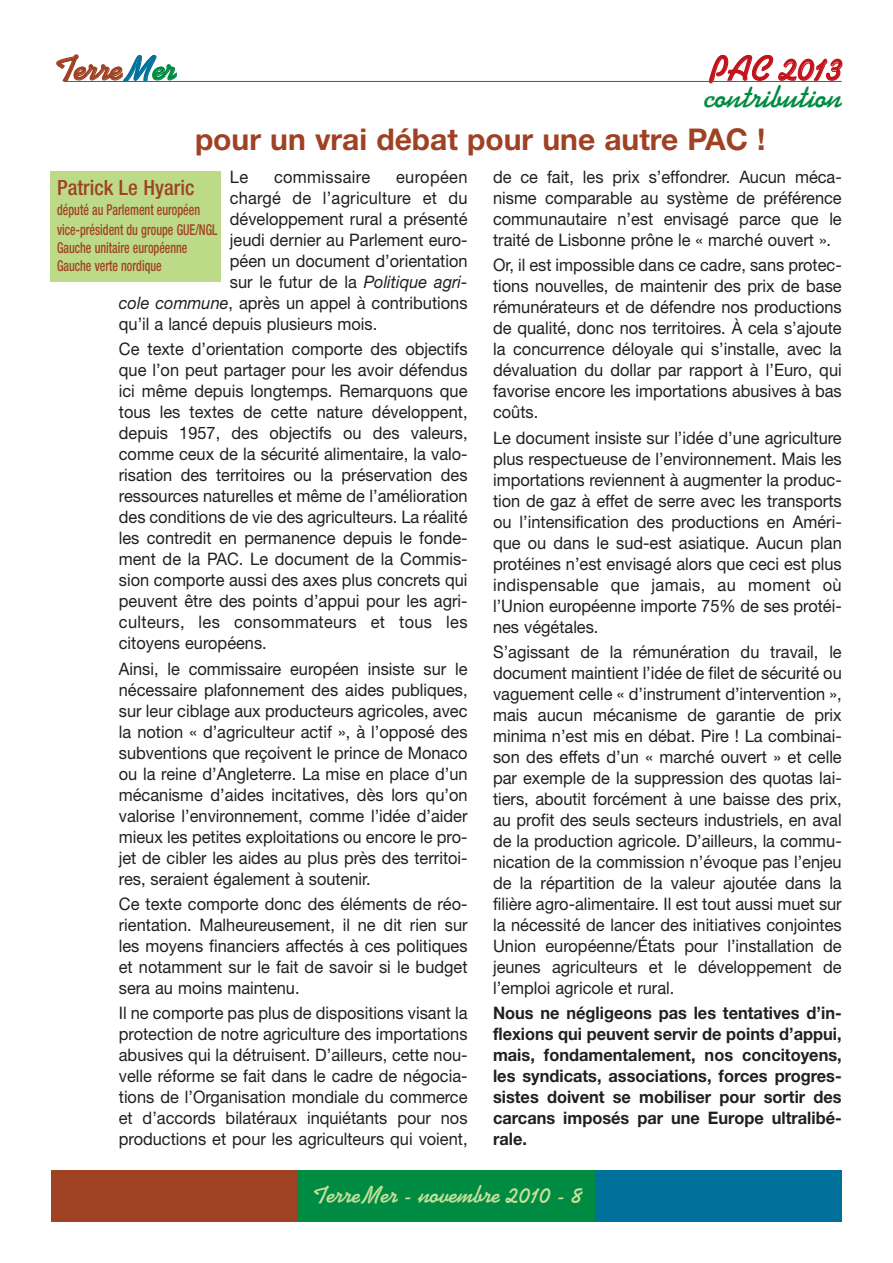
<style>
.page{position:relative;width:893px;height:1263px;background:#fff}
.page>*{position:absolute;margin:0;border:0;box-sizing:border-box;transform-origin:0 0}
.t1{font:700 39px "Swing";letter-spacing:-.005em;color:#9f4224}
.t2{font:700 39px "Swing";letter-spacing:-.005em;color:#c4121a}
.t3{font:700 34.5px "Swing";color:#008b43}
.t4{font:700 30px "Helvetica Neue";color:#9f4224}
.t5{font:700 27px "Swing";color:#c7e09a}
.t6{font:500 condensed 21px "Helvetica Neue";color:#9f4224}
.t7{font:17.25px/21px "Helvetica Neue";color:#231f20;text-align:justify;scale:.95 1}
.t8{font:700 17.25px/21px "Helvetica Neue";color:#231f20;text-align:justify;scale:.95 1}
.t9{font:17.25px "Helvetica Neue";letter-spacing:.02em;color:#231f20;scale:.95 1}
.t10{font:500 condensed 15px/20.1px "Helvetica Neue";color:#9f4224;scale:.8 1}
.s1{color:#00719b}
.s2{color:#008b43}
.s3{font-style:italic}
</style>
<div class="page">
<div style="left:51px;top:1170px;width:263px;height:51px;background:#9f4224"></div>
<div style="left:578px;top:1170px;width:264px;height:51px;background:#00719b"></div>
<div style="left:297px;top:1170px;width:298px;height:51px;background:#008b43"></div>
<hr style="left:64px;top:81px;width:778px;height:1px;background:#008b43">
<div style="left:51px;top:171px;width:170px;height:110px;background:#bdda88"></div>
<h1 class="t1" style="left:51px;top:51px;width:126px">Terre<span class="s1">M</span><span class="s2">er</span></h1>
<h1 class="t2" style="left:708px;top:51px;width:134px">PAC 2013</h1>
<h2 class="t3" style="left:704px;top:82px;width:139px">contribution</h2>
<h3 class="t4" style="left:195px;top:128px;width:572px">pour un vrai débat pour une autre PAC !</h3>
<p class="t7" style="left:230px;top:168px;width:21px">Le</p>
<p class="t9" style="left:274px;top:171px;width:103px">commissaire</p>
<p class="t9" style="left:396px;top:171px;width:77px">européen</p>
<p class="t7" style="left:230px;top:189px;width:252px">chargé de l’agriculture et du</p>
<p class="t7" style="left:230px;top:210px;width:252px">développement rural a présenté</p>
<p class="t7" style="left:230px;top:231px;width:252px">jeudi dernier au Parlement euro-</p>
<p class="t7" style="left:230px;top:252px;width:252px">péen un document d’orientation</p>
<p class="t7" style="left:230px;top:273px;width:252px">sur le futur de la <span class="s3">Politique agri-</span></p>
<p class="t7" style="left:119px;top:294px;width:369px"><span class="s3">cole commune</span>, après un appel à contributions</p>
<p class="t7" style="left:119px;top:315px;width:274px">qu’il a lancé depuis plusieurs mois.</p>
<p class="t7" style="left:119px;top:340px;width:369px">Ce texte d’orientation comporte des objectifs que l’on peut partager pour les avoir défendus ici même depuis longtemps. Remarquons que tous les textes de cette nature développent, depuis 1957, des objectifs ou des valeurs, comme ceux de la sécurité alimentaire, la valo&shy;risation des territoires ou la préservation des ressources naturelles et même de l’amélioration des conditions de vie des agriculteurs. La réalité les contredit en permanence depuis le fonde&shy;ment de la PAC. Le document de la Commis&shy;sion comporte aussi des axes plus concrets qui peuvent être des points d’appui pour les agri&shy;culteurs, les consommateurs et tous les citoyens européens.</p>
<p class="t7" style="left:119px;top:660px;width:369px">Ainsi, le commissaire européen insiste sur le nécessaire plafonnement des aides publiques, sur leur ciblage aux producteurs agricoles, avec la notion « d’agriculteur actif », à l’opposé des subventions que reçoivent le prince de Monaco ou la reine d’Angleterre. La mise en place d’un mécanisme d’aides incitatives, dès lors qu’on valorise l’environnement, comme l’idée d’aider mieux les petites exploitations ou encore le pro&shy;jet de cibler les aides au plus près des territoi&shy;res, seraient également à soutenir.</p>
<p class="t7" style="left:119px;top:895px;width:369px">Ce texte comporte donc des éléments de réo&shy;rientation. Malheureusement, il ne dit rien sur les moyens financiers affectés à ces politiques et notamment sur le fait de savoir si le budget sera au moins maintenu.</p>
<p class="t7" style="left:119px;top:1004px;width:369px">Il ne comporte pas plus de dispositions visant la protection de notre agriculture des importations abusives qui la détruisent. D’ailleurs, cette nou&shy;velle réforme se fait dans le cadre de négocia&shy;tions de l’Organisation mondiale du commerce et d’accords bilatéraux inquiétants pour nos productions et pour les agriculteurs qui voient,</p>
<p class="t6" style="left:57px;top:180px;width:139px">Patrick Le Hyaric</p>
<p class="t10" style="left:57px;top:201px;width:202px">député au Parlement européen vice-président du groupe GUE/NGL</p>
<p class="t10" style="left:57px;top:240px;width:164px;line-height:18px">Gauche unitaire européenne<br>Gauche verte nordique</p>
<p class="t7" style="left:493px;top:168px;width:369px">de ce fait, les prix s’effondrer. Aucun méca&shy;nisme comparable au système de préférence communautaire n’est envisagé parce que le traité de Lisbonne prône le « marché ouvert ».</p>
<p class="t7" style="left:493px;top:256px;width:369px">Or, il est impossible dans ce cadre, sans protec&shy;tions nouvelles, de maintenir des prix de base rémunérateurs et de défendre nos productions de qualité, donc nos territoires. À cela s’ajoute la concurrence déloyale qui s’installe, avec la dévaluation du dollar par rapport à l’Euro, qui favorise encore les importations abusives à bas coûts.</p>
<p class="t7" style="left:493px;top:429px;width:369px">Le document insiste sur l’idée d’une agriculture plus respectueuse de l’environnement. Mais les importations reviennent à augmenter la produc&shy;tion de gaz à effet de serre avec les transports ou l’intensification des productions en Améri&shy;que ou dans le sud-est asiatique. Aucun plan protéines n’est envisagé alors que ceci est plus indispensable que jamais, au moment où l’Union européenne importe 75% de ses protéi&shy;nes végétales.</p>
<p class="t7" style="left:493px;top:643px;width:369px">S’agissant de la rémunération du travail, le document maintient l’idée de filet de sécurité ou vaguement celle « d’instrument d’intervention », mais aucun mécanisme de garantie de prix minima n’est mis en débat. Pire ! La combinai&shy;son des effets d’un « marché ouvert » et celle par exemple de la suppression des quotas lai&shy;tiers, aboutit forcément à une baisse des prix, au profit des seuls secteurs industriels, en aval de la production agricole. D’ailleurs, la commu&shy;nication de la commission n’évoque pas l’enjeu de la répartition de la valeur ajoutée dans la filière agro-alimentaire. Il est tout aussi muet sur la nécessité de lancer des initiatives conjointes Union européenne/États pour l’installation de jeunes agriculteurs et le développement de l’emploi agricole et rural.</p>
<p class="t8" style="left:493px;top:1004px;width:369px">Nous ne négligeons pas les tentatives d’in&shy;flexions qui peuvent servir de points d’appui, mais, fondamentalement, nos concitoyens, les syndicats, associations, forces progres&shy;sistes doivent se mobiliser pour sortir des carcans imposés par une Europe ultralibé&shy;rale.</p>
<h3 class="t5" style="left:311px;top:1183px;width:273px">TerreMer - novembre 2010 - 8</h3>
</div>
